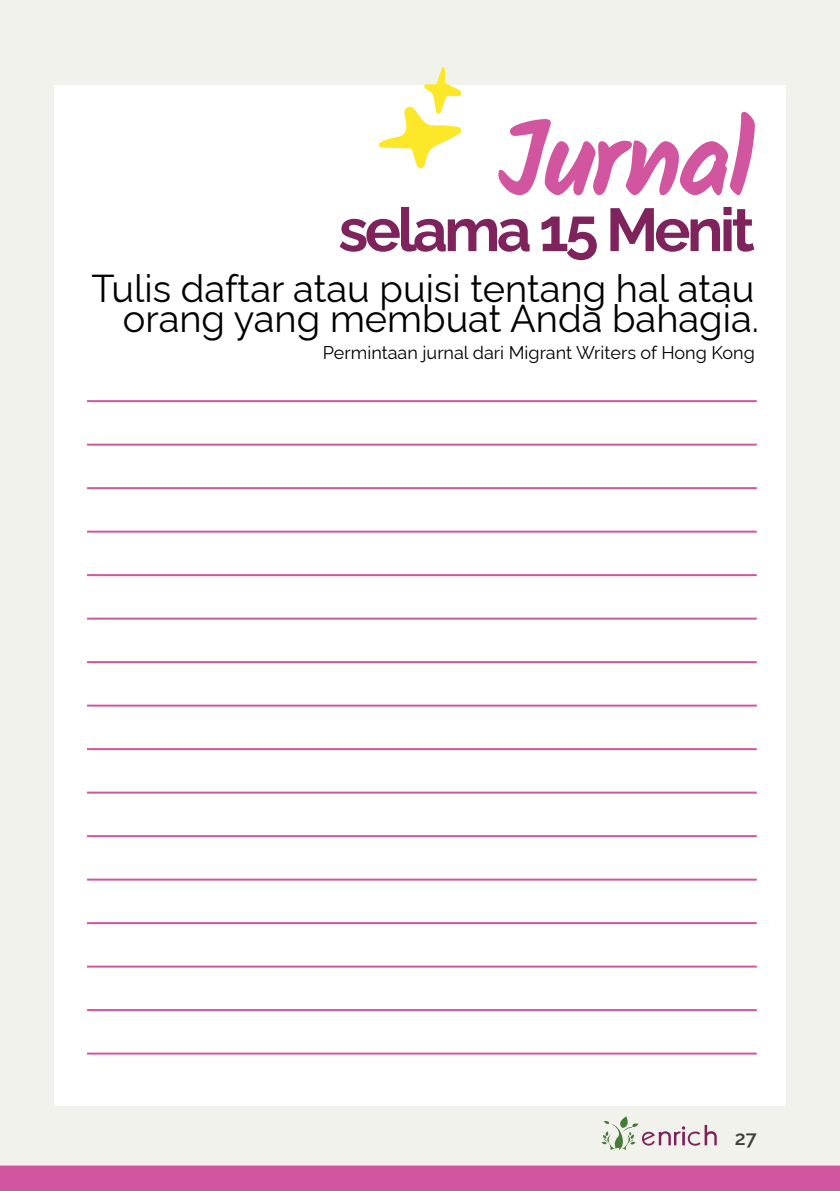
<style>
.page{position:relative;width:840px;height:1191px;background:#fff}
.page>*{position:absolute;margin:0;border:0;box-sizing:border-box;transform-origin:0 0}
.Heading{font:700 104.6px "Kalam";letter-spacing:-.04em;color:#d2559f}
.Heading-2{font:700 60.6px "Raleway";letter-spacing:-.06em;color:#7e235c}
.Basic_body{font:38px/30px "Raleway";color:#000;text-align:right}
.t1{font:600 20px "Raleway";color:#403d3d}
.Basic_body-2{font:18px "Raleway";color:#000}
</style>
<div class="page">
<div style="left:0;top:0;width:839px;height:1191px;background:#f2f2ed"></div>
<div style="left:0;top:1165px;width:839px;height:26px;background:#d2559f"></div>
<div style="left:54px;top:85px;width:731px;height:1021px;background:#fff"></div>
<hr style="left:87px;top:400px;width:669px;height:2px;background:#d2559f">
<hr style="left:87px;top:748px;width:669px;height:2px;background:#d2559f">
<hr style="left:87px;top:574px;width:669px;height:2px;background:#d2559f">
<hr style="left:87px;top:922px;width:669px;height:2px;background:#d2559f">
<hr style="left:87px;top:487px;width:669px;height:2px;background:#d2559f">
<hr style="left:87px;top:835px;width:669px;height:2px;background:#d2559f">
<hr style="left:87px;top:661px;width:669px;height:2px;background:#d2559f">
<hr style="left:87px;top:1009px;width:669px;height:2px;background:#d2559f">
<hr style="left:87px;top:443px;width:669px;height:2px;background:#d2559f">
<hr style="left:87px;top:791px;width:669px;height:2px;background:#d2559f">
<hr style="left:87px;top:617px;width:669px;height:2px;background:#d2559f">
<hr style="left:87px;top:965px;width:669px;height:2px;background:#d2559f">
<hr style="left:87px;top:530px;width:669px;height:2px;background:#d2559f">
<hr style="left:87px;top:878px;width:669px;height:2px;background:#d2559f">
<hr style="left:87px;top:704px;width:669px;height:2px;background:#d2559f">
<hr style="left:87px;top:1052px;width:669px;height:2px;background:#d2559f">
<svg style="left:378px;top:67px;width:84px;height:102px"></svg>
<svg style="left:601px;top:1116px;width:115px;height:34px"></svg>
<p class="Heading" style="left:497px;top:99px;width:259px">Jurnal</p>
<p class="Heading-2" style="left:338px;top:183px;width:417px">selama 15 Menit</p>
<p class="Basic_body" style="left:91px;top:269px;width:668px">Tulis daftar atau puisi tentang hal atau orang yang membuat Anda bahagia.</p>
<p class="Basic_body-2" style="left:323px;top:338px;width:433px">Permintaan jurnal dari Migrant Writers of Hong Kong</p>
<p class="t1" style="left:734px;top:1122px;width:23px">27</p>
</div>
